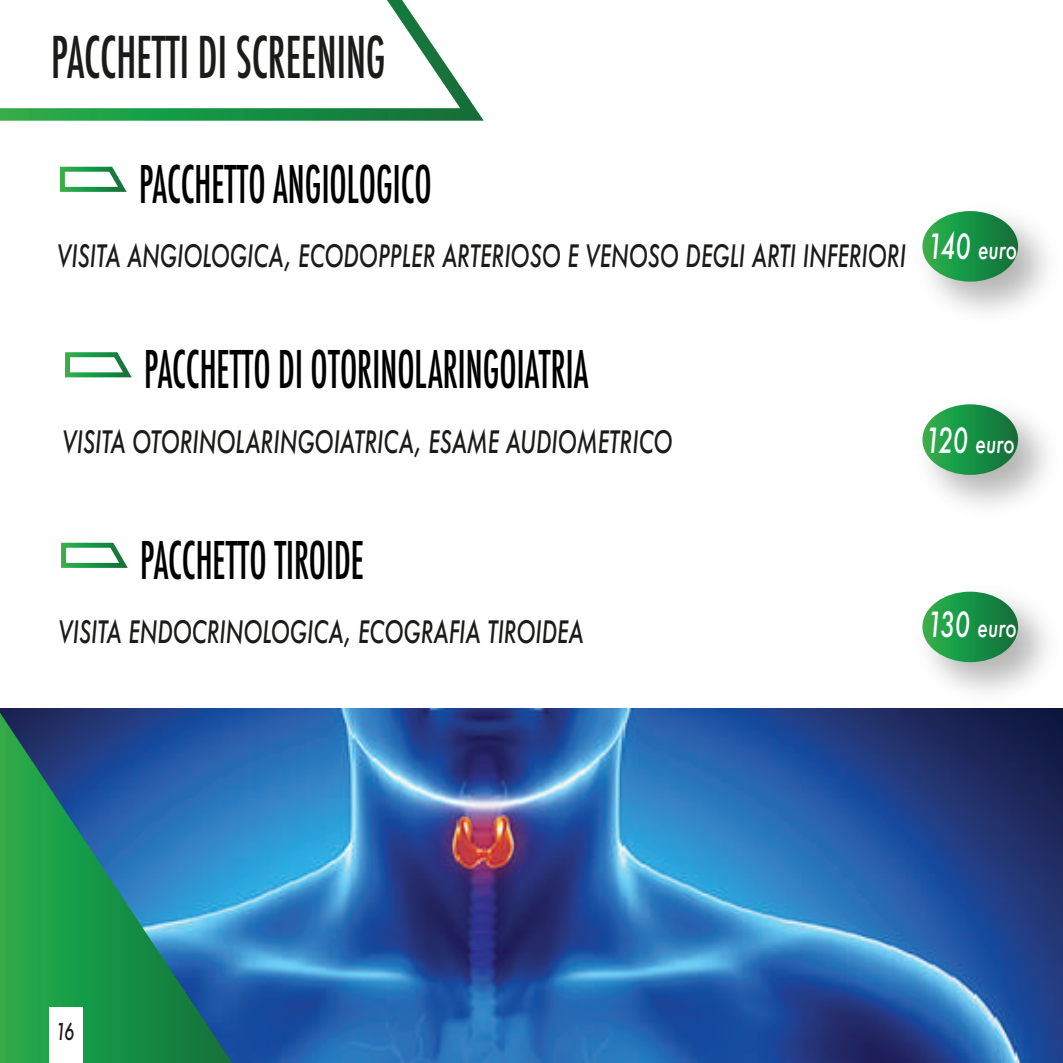
<style>
.page{position:relative;width:1063px;height:1063px;background:#fff}
.page>*{position:absolute;margin:0;border:0;box-sizing:border-box;transform-origin:0 0}
.t1{font:500 condensed 56px "Futura";color:#1b1b19;scale:.76 1}
.t2{font:500 condensed 50.5px "Futura";color:#000;scale:.72 1}
.t3{font:italic 500 30px "Futura";color:#1b1b19;scale:.72 1}
.t4{font:italic 500 26.25px "Futura";color:#fff;scale:.72 1}
.t5{font:italic 500 22.5px "Futura";color:#1b1b19;scale:.72 1}
.s1{font-size:33.75px}
</style>
<div class="page">
<svg style="left:59px;top:166px;width:68px;height:26px"></svg>
<svg style="left:65px;top:352px;width:67px;height:26px"></svg>
<svg style="left:61px;top:542px;width:67px;height:26px"></svg>
<svg style="left:922px;top:211px;width:96px;height:71px;background:#48a468"></svg>
<svg style="left:922px;top:404px;width:96px;height:71px;background:#48a468"></svg>
<img style="left:901px;top:591px;width:162px;height:118px">
<svg style="left:922px;top:592px;width:96px;height:70px;background:#46a366"></svg>
<img style="left:0;top:709px;width:1063px;height:354px">
<svg style="left:0;top:713px;width:232px;height:350px;background:#237f7a"></svg>
<svg style="left:0;top:0;width:484px;height:121px"></svg>
<div style="left:49px;top:1007px;width:34px;height:56px;background:#fff"></div>
<h1 class="t1" style="left:51px;top:22px;width:442px">PACCHETTI DI SCREENING</h1>
<h2 class="t2" style="left:139px;top:153px;width:408px">PACCHETTO ANGIOLOGICO</h2>
<p class="t3" style="left:57px;top:236px;width:1180px">VISITA ANGIOLOGICA, ECODOPPLER ARTERIOSO E VENOSO DEGLI ARTI INFERIORI</p>
<p class="t4" style="left:928px;top:232px;width:125px"><span class="s1">140</span> euro</p>
<h2 class="t2" style="left:144px;top:339px;width:619px">PACCHETTO DI OTORINOLARINGOIATRIA</h2>
<p class="t3" style="left:62px;top:422px;width:849px">VISITA OTORINOLARINGOIATRICA, ESAME AUDIOMETRICO</p>
<p class="t4" style="left:926px;top:426px;width:125px"><span class="s1">120</span> euro</p>
<h2 class="t2" style="left:140px;top:529px;width:312px">PACCHETTO TIROIDE</h2>
<p class="t3" style="left:58px;top:612px;width:731px">VISITA ENDOCRINOLOGICA, ECOGRAFIA TIROIDEA</p>
<p class="t4" style="left:928px;top:609px;width:125px"><span class="s1">130</span> euro</p>
<p class="t5" style="left:56px;top:1016px;width:27px">16</p>
</div>
